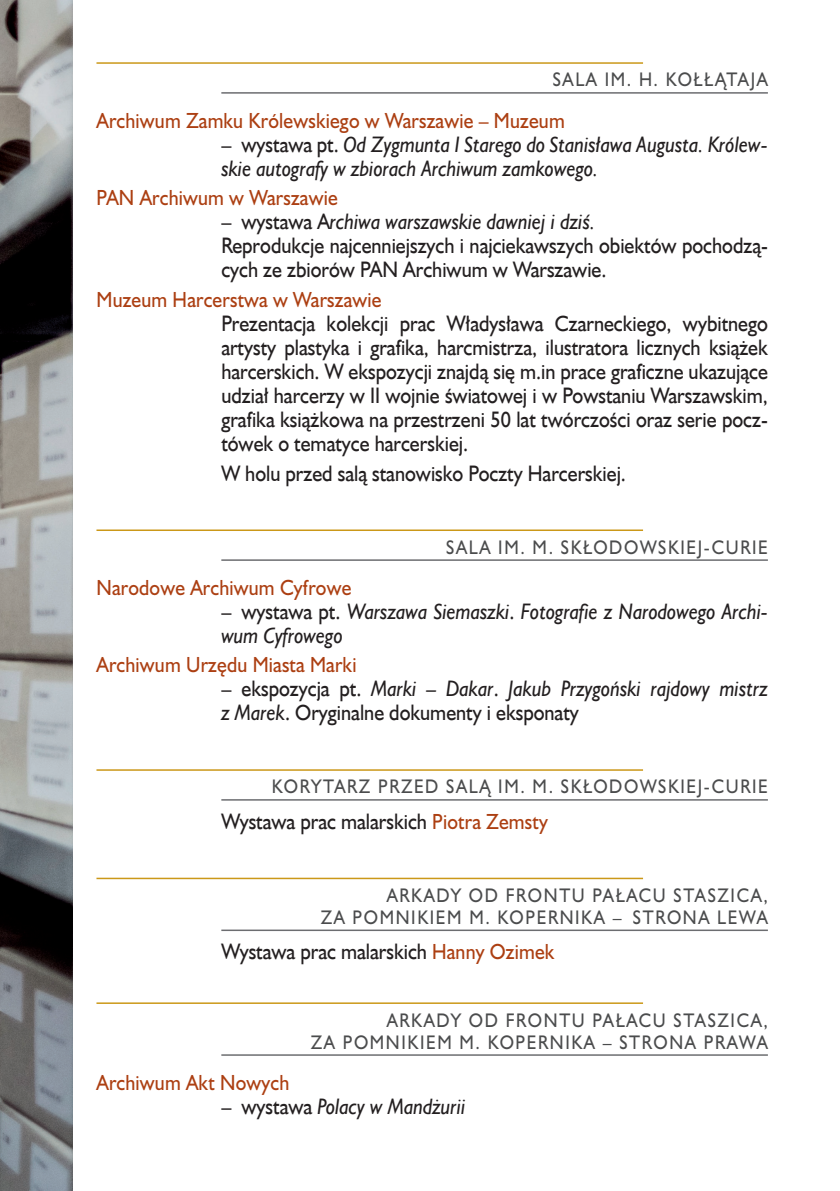
<style>
.page{position:relative;width:840px;height:1191px;background:#fff}
.page>*{position:absolute;margin:0;border:0;box-sizing:border-box;transform-origin:0 0}
.t1{font:22.4px/24px "Humanst 521 EU Normal";color:#231f20;scale:.9 1}
.t2{font:22.4px/24px "Humanst 521 EU Italic";color:#231f20;scale:.9 1}
.t3{font:20px "Humanst 521 PL";letter-spacing:.01em;color:#ac3f12;scale:.9 1}
.t4{font:18px/22px "Humanst 521 PL";letter-spacing:.1em;color:#4b4c4d;text-align:right;scale:.9 1}
.s1{font-family:"Humanst 521 EU Normal"}
.s2{font-family:"Humanst 521 EU Italic"}
.s3{font-family:"Humanst 521 PL";font-size:20px;color:#ac3f12}
</style>
<div class="page">
<img style="left:0;top:0;width:72px;height:1191px">
<hr style="left:96px;top:62px;width:546px;height:2px;background:#cb9818">
<hr style="left:221px;top:92px;width:546px;height:2px;background:#6c6d70">
<hr style="left:96px;top:529px;width:546px;height:2px;background:#cb9818">
<hr style="left:221px;top:559px;width:546px;height:2px;background:#6c6d70">
<hr style="left:96px;top:769px;width:546px;height:2px;background:#cb9818">
<hr style="left:221px;top:799px;width:546px;height:1px;background:#6c6d70">
<hr style="left:96px;top:877px;width:546px;height:2px;background:#cb9818">
<hr style="left:221px;top:929px;width:546px;height:2px;background:#6c6d70">
<hr style="left:96px;top:1002px;width:546px;height:2px;background:#cb9818">
<hr style="left:221px;top:1054px;width:546px;height:1px;background:#6c6d70">
<p class="t4" style="left:552px;top:68px;width:240px">SALA IM. H. KOŁŁĄTAJA</p>
<p class="t3" style="left:96px;top:106px;width:521px">Archiwum Zamku Królewskiego w Warszawie – Muzeum</p>
<p class="t2" style="left:221px;top:131px;width:608px"><span class="s1">– wystawa pt.</span> Od Zygmunta I Starego do Stanisława Augusta. Królew&shy;skie autografy w zbiorach Archiwum zamkowego.</p>
<p class="t3" style="left:96px;top:184px;width:269px">PAN Archiwum w Warszawie</p>
<p class="t2" style="left:221px;top:209px;width:416px"><span class="s1">– wystawa A</span>rchiwa warszawskie dawniej i dziś.</p>
<p class="t1" style="left:221px;top:233px;width:608px">Reprodukcje najcenniejszych i najciekawszych obiektów pochodzą&shy;cych ze zbiorów PAN Archiwum w Warszawie.</p>
<p class="t3" style="left:96px;top:286px;width:318px">Muzeum Harcerstwa w Warszawie</p>
<p class="t1" style="left:221px;top:311px;width:608px;text-align:justify">Prezentacja kolekcji prac Władysława Czarneckiego, wybitnego artysty plastyka i grafika, harcmistrza, ilustratora licznych książek harcerskich. W ekspozycji znajdą się m.in prace graficzne ukazujące udział harcerzy w II wojnie światowej i w Powstaniu Warszawskim, grafika książkowa na przestrzeni 50 lat twórczości oraz serie pocz&shy;tówek o tematyce harcerskiej.</p>
<p class="t1" style="left:221px;top:461px;width:451px">W holu przed salą stanowisko Poczty Harcerskiej.</p>
<p class="t4" style="left:446px;top:535px;width:358px">SALA IM. M. SKŁODOWSKIEJ-CURIE</p>
<p class="t3" style="left:96px;top:573px;width:284px">Narodowe Archiwum Cyfrowe</p>
<p class="t2" style="left:221px;top:598px;width:608px"><span class="s1">– wystawa pt.</span> Warszawa Siemaszki<span class="s1">.</span> Fotografie z Narodowego Archi&shy;wum Cyfrowego</p>
<p class="t3" style="left:96px;top:651px;width:290px">Archiwum Urzędu Miasta Marki</p>
<p class="t2" style="left:221px;top:676px;width:608px"><span class="s1">– ekspozycja pt.</span> Marki – Dakar<span class="s1">.</span> Jakub Przygoński rajdowy mistrz</p>
<p class="t1" style="left:221px;top:700px;width:398px"><span class="s2">z Marek</span>. Oryginalne dokumenty i eksponaty</p>
<p class="t4" style="left:272px;top:775px;width:552px">KORYTARZ PRZED SALĄ IM. M. SKŁODOWSKIEJ-CURIE</p>
<p class="t1" style="left:221px;top:809px;width:364px">Wystawa prac malarskich <span class="s3">Piotra Zemsty</span></p>
<p class="t4" style="left:320px;top:883px;width:498px">ARKADY OD FRONTU PAŁACU STASZICA,<br>ZA POMNIKIEM M. KOPERNIKA – STRONA LEWA</p>
<p class="t1" style="left:221px;top:939px;width:371px">Wystawa prac malarskich <span class="s3">Hanny Ozimek</span></p>
<p class="t4" style="left:311px;top:1008px;width:509px">ARKADY OD FRONTU PAŁACU STASZICA,<br>ZA POMNIKIEM M. KOPERNIKA – STRONA PRAWA</p>
<p class="t3" style="left:96px;top:1068px;width:215px">Archiwum Akt Nowych</p>
<p class="t2" style="left:221px;top:1093px;width:273px"><span class="s1">– wystawa</span> Polacy w Mandżurii</p>
</div>
